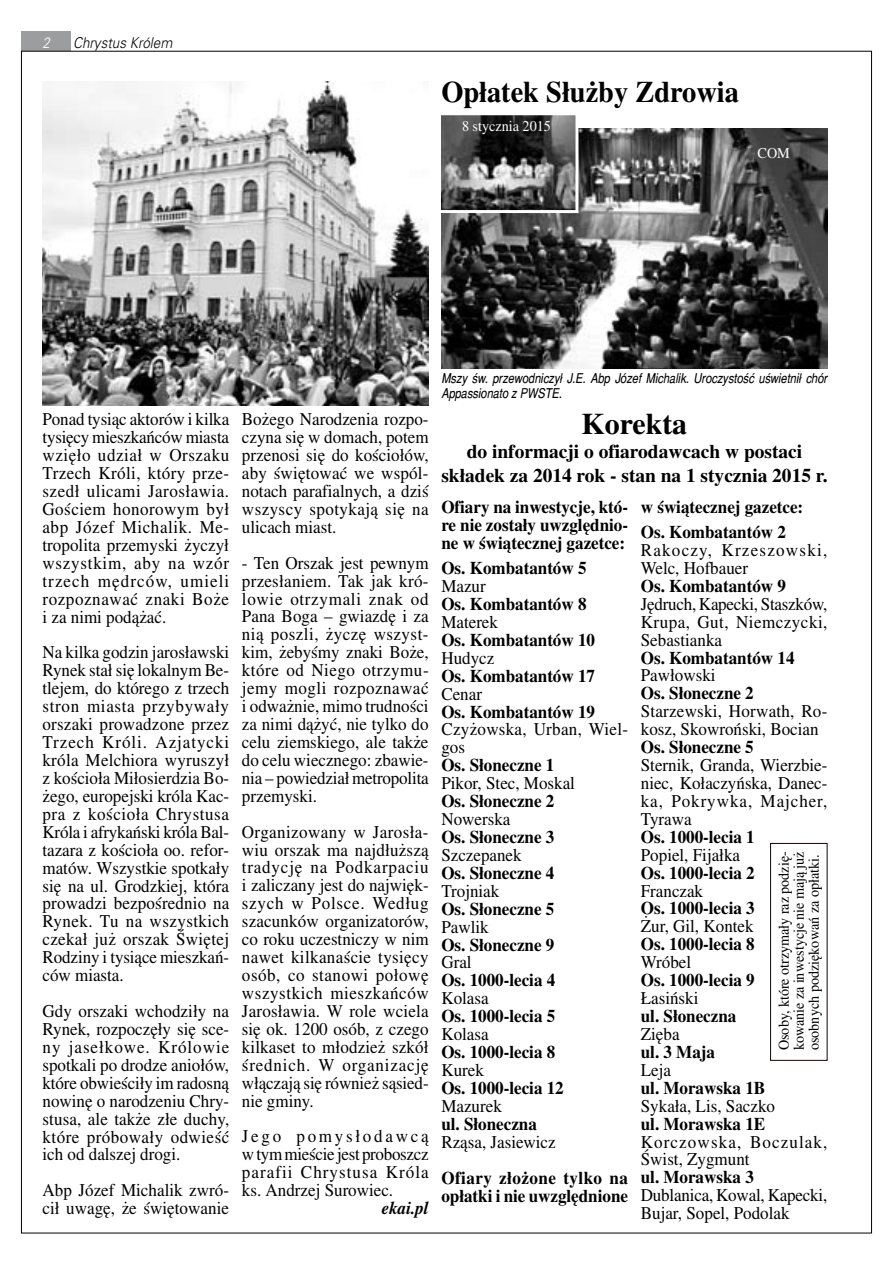
<style>
.page{position:relative;width:893px;height:1263px;background:#fff}
.page>*{position:absolute;margin:0;border:0;box-sizing:border-box;transform-origin:0 0}
.t1{font:700 29.85px "Toronto";color:#000;scale:.95 1}
.t2{font:700 29.85px "Toronto";color:#000}
.t3{font:700 19.35px/23.9px "Toronto";color:#000;text-align:center}
.t4{font:18px/18px "Toronto";color:#000;text-align:justify;scale:.95 1}
.t5{font:700 18px/18px "Toronto";color:#000;scale:.95 1}
.t6{font:18px/18px "Toronto";letter-spacing:.075em;color:#000;scale:.95 1}
.t7{font:18px/18px "Toronto";letter-spacing:.065em;color:#000;scale:.95 1}
.t8{font:italic 700 18px "Toronto";color:#000;scale:.95 1}
.t9{font:15px/15px "Toronto";color:#000;text-align:justify;scale:.95 1}
.t10{font:15px "Toronto";color:#fff;scale:.95 1}
.t11{font:italic 15px "USA Light";color:#000;scale:.9 1}
.t12{font:italic 15px "USA Light";color:#fff;scale:.9 1}
.t13{font:italic 13.5px/15px "Switzerland Narrow";color:#000}
</style>
<div class="page">
<div style="left:21px;top:31px;width:50px;height:20px;background:#9c9d9f"></div>
<img style="left:43px;top:81px;width:386px;height:324px">
<img style="left:441px;top:129px;width:386px;height:239px">
<img style="left:442px;top:116px;width:132px;height:93px">
<div style="left:438px;top:112px;width:140px;height:101px;border:3px solid #fff"></div>
<div style="left:770px;top:843px;width:57px;height:218px;border:1px solid #1a0000"></div>
<p class="t12" style="left:42px;top:34px;width:10px">2</p>
<p class="t11" style="left:73px;top:34px;width:112px">Chrystus Królem</p>
<h1 class="t1" style="left:441px;top:75px;width:315px">Opłatek Służby Zdrowia</h1>
<p class="t10" style="left:462px;top:117px;width:95px">8 stycznia 2015</p>
<p class="t10" style="left:757px;top:144px;width:36px">COM</p>
<p class="t4" style="left:43px;top:410px;width:198px">Ponad tysiąc aktorów i kilka tysięcy mieszkańców miasta wzięło udział w Orszaku Trzech Króli, który prze&shy;szedł ulicami Jarosławia.<br>Gościem honorowym był abp Józef Michalik. Me&shy;tropolita przemyski życzył wszystkim, aby na wzór trzech mędrców, umieli rozpoznawać znaki Boże i za nimi podążać.</p>
<p class="t4" style="left:43px;top:643px;width:198px">Na kilka godzin jarosławski Rynek stał się lokalnym Be&shy;tlejem, do którego z trzech stron miasta przybywały orszaki prowadzone przez Trzech Króli. Azjatycki króla Melchiora wyruszył z kościoła Miłosierdzia Bo&shy;żego, europejski króla Kac&shy;pra z kościoła Chrystusa Króla i afrykański króla Bal&shy;tazara z kościoła oo. refor&shy;matów. Wszystkie spotkały się na ul. Grodzkiej, która prowadzi bezpośrednio na Rynek. Tu na wszystkich czekał już orszak Świętej Rodziny i tysiące mieszkań&shy;ców miasta.</p>
<p class="t4" style="left:43px;top:1002px;width:198px">Gdy orszaki wchodziły na Rynek, rozpoczęły się sce&shy;ny jasełkowe. Królowie spotkali po drodze aniołów, które obwieściły im radosną nowinę o narodzeniu Chry&shy;stusa, ale także złe duchy, które próbowały odwieść ich od dalszej drogi.</p>
<p class="t4" style="left:43px;top:1181px;width:198px">Abp Józef Michalik zwró&shy;cił uwagę, że świętowanie</p>
<p class="t4" style="left:242px;top:410px;width:198px">Bożego Narodzenia rozpo&shy;czyna się w domach, potem przenosi się do kościołów, aby świętować we wspól&shy;notach parafialnych, a dziś wszyscy spotykają się na ulicach miast.</p>
<p class="t4" style="left:242px;top:554px;width:198px">- Ten Orszak jest pewnym przesłaniem. Tak jak kró&shy;lowie otrzymali znak od Pana Boga – gwiazdę i za nią poszli, życzę wszyst&shy;kim, żebyśmy znaki Boże, które od Niego otrzymu&shy;jemy mogli rozpoznawać i odważnie, mimo trudności za nimi dążyć, nie tylko do celu ziemskiego, ale także do celu wiecznego: zbawie&shy;nia – powiedział metropolita przemyski.</p>
<p class="t4" style="left:242px;top:822px;width:198px">Organizowany w Jarosła&shy;wiu orszak ma najdłuższą tradycję na Podkarpaciu i zaliczany jest do najwięk&shy;szych w Polsce. Według szacunków organizatorów, co roku uczestniczy w nim nawet kilkanaście tysięcy osób, co stanowi połowę wszystkich mieszkańców Jarosławia. W role wciela się ok. 1200 osób, z czego kilkaset to młodzież szkół średnich. W organizację włączają się również sąsied&shy;nie gminy.</p>
<p class="t4" style="left:242px;top:1127px;width:198px">Jego pomysłodawcą w tym mieście jest proboszcz parafii Chrystusa Króla ks. Andrzej Surowiec.</p>
<p class="t8" style="left:382px;top:1198px;width:51px">ekai.pl</p>
<p class="t13" style="left:441px;top:371px;width:387px">Mszy św. przewodniczył J.E. Abp Józef Michalik. Uroczystość uświetnił chór<br>Appassionato z PWSTE.</p>
<h1 class="t2" style="left:582px;top:407px;width:107px">Korekta</h1>
<p class="t3" style="left:441px;top:440px;width:388px">do informacji o ofiarodawcach w postaci składek za 2014 rok - stan na 1 stycznia 2015 r.</p>
<p class="t5" style="left:441px;top:497px;width:198px;text-align:justify">Ofiary na inwestycje, któ&shy;re nie zostały uwzględnio&shy;ne w świątecznej gazetce:</p>
<p class="t5" style="left:441px;top:559px;width:154px">Os. Kombatantów 5</p>
<p class="t4" style="left:441px;top:577px;width:48px">Mazur</p>
<p class="t5" style="left:441px;top:595px;width:154px">Os. Kombatantów 8</p>
<p class="t4" style="left:441px;top:613px;width:61px">Materek</p>
<p class="t5" style="left:441px;top:630px;width:163px">Os. Kombatantów 10</p>
<p class="t4" style="left:441px;top:649px;width:57px">Hudycz</p>
<p class="t5" style="left:441px;top:666px;width:163px">Os. Kombatantów 17</p>
<p class="t4" style="left:441px;top:684px;width:44px">Cenar</p>
<p class="t5" style="left:441px;top:702px;width:163px">Os. Kombatantów 19</p>
<p class="t4" style="left:441px;top:720px;width:198px">Czyżowska, Urban, Wiel&shy;gos</p>
<p class="t5" style="left:441px;top:756px;width:120px">Os. Słoneczne 1</p>
<p class="t4" style="left:441px;top:774px;width:142px">Pikor, Stec, Moskal</p>
<p class="t5" style="left:441px;top:792px;width:120px">Os. Słoneczne 2</p>
<p class="t4" style="left:441px;top:810px;width:74px">Nowerska</p>
<p class="t5" style="left:441px;top:828px;width:120px">Os. Słoneczne 3</p>
<p class="t4" style="left:441px;top:846px;width:86px">Szczepanek</p>
<p class="t5" style="left:441px;top:863px;width:120px">Os. Słoneczne 4</p>
<p class="t4" style="left:441px;top:882px;width:63px">Trojniak</p>
<p class="t5" style="left:441px;top:899px;width:120px">Os. Słoneczne 5</p>
<p class="t4" style="left:441px;top:917px;width:51px">Pawlik</p>
<p class="t5" style="left:441px;top:935px;width:120px">Os. Słoneczne 9</p>
<p class="t4" style="left:441px;top:953px;width:33px">Gral</p>
<p class="t5" style="left:441px;top:971px;width:121px">Os. 1000-lecia 4</p>
<p class="t4" style="left:441px;top:989px;width:51px">Kolasa</p>
<p class="t5" style="left:441px;top:1007px;width:121px">Os. 1000-lecia 5</p>
<p class="t4" style="left:441px;top:1025px;width:51px">Kolasa</p>
<p class="t5" style="left:441px;top:1043px;width:121px">Os. 1000-lecia 8</p>
<p class="t4" style="left:441px;top:1061px;width:46px">Kurek</p>
<p class="t5" style="left:441px;top:1079px;width:130px">Os. 1000-lecia 12</p>
<p class="t4" style="left:441px;top:1097px;width:65px">Mazurek</p>
<p class="t5" style="left:441px;top:1114px;width:102px">ul. Słoneczna</p>
<p class="t4" style="left:441px;top:1133px;width:122px">Rząsa, Jasiewicz</p>
<p class="t5" style="left:441px;top:1168px;width:198px">Ofiary złożone tylko na opłatki i nie uwzględnione</p>
<p class="t5" style="left:641px;top:494px;width:173px;line-height:25.3px">w świątecznej gazetce:<br>Os. Kombatantów 2</p>
<p class="t6" style="left:641px;top:541px;width:198px">Rakoczy, Krzeszowski,<br>Welc, Hofbauer</p>
<p class="t5" style="left:641px;top:576px;width:154px">Os. Kombatantów 9</p>
<p class="t4" style="left:641px;top:595px;width:198px">Jędruch, Kapecki, Staszków, Krupa, Gut, Niemczycki, Sebastianka</p>
<p class="t5" style="left:641px;top:648px;width:163px">Os. Kombatantów 14</p>
<p class="t4" style="left:641px;top:666px;width:80px">Pawłowski</p>
<p class="t5" style="left:641px;top:684px;width:120px">Os. Słoneczne 2</p>
<p class="t4" style="left:641px;top:702px;width:198px">Starzewski, Horwath, Ro&shy;kosz, Skowroński, Bocian</p>
<p class="t5" style="left:641px;top:738px;width:120px">Os. Słoneczne 5</p>
<p class="t4" style="left:641px;top:756px;width:198px">Sternik, Granda, Wierzbie&shy;niec, Kołaczyńska, Danec&shy;ka, Pokrywka, Majcher, Tyrawa</p>
<p class="t5" style="left:641px;top:827px;width:121px">Os. 1000-lecia 1</p>
<p class="t4" style="left:641px;top:845px;width:106px">Popiel, Fijałka</p>
<p class="t5" style="left:641px;top:863px;width:121px">Os. 1000-lecia 2</p>
<p class="t4" style="left:641px;top:881px;width:67px">Franczak</p>
<p class="t5" style="left:641px;top:899px;width:121px">Os. 1000-lecia 3</p>
<p class="t4" style="left:641px;top:917px;width:120px">Żur, Gil, Kontek</p>
<p class="t5" style="left:641px;top:935px;width:121px">Os. 1000-lecia 8</p>
<p class="t4" style="left:641px;top:953px;width:54px">Wróbel</p>
<p class="t5" style="left:641px;top:971px;width:121px">Os. 1000-lecia 9</p>
<p class="t4" style="left:641px;top:989px;width:62px">Łasiński</p>
<p class="t5" style="left:641px;top:1007px;width:102px">ul. Słoneczna</p>
<p class="t4" style="left:641px;top:1025px;width:42px">Zięba</p>
<p class="t5" style="left:641px;top:1043px;width:80px">ul. 3 Maja</p>
<p class="t4" style="left:641px;top:1061px;width:33px">Leja</p>
<p class="t5" style="left:641px;top:1078px;width:132px">ul. Morawska 1B</p>
<p class="t4" style="left:641px;top:1096px;width:143px">Sykała, Lis, Saczko</p>
<p class="t5" style="left:641px;top:1114px;width:132px">ul. Morawska 1E</p>
<p class="t7" style="left:641px;top:1132px;width:198px">Korczowska, Boczulak,<br>Świst, Zygmunt</p>
<p class="t5" style="left:641px;top:1168px;width:121px">ul. Morawska 3</p>
<p class="t4" style="left:641px;top:1186px;width:198px">Dublanica, Kowal, Kapecki,<br>Bujar, Sopel, Podolak</p>
<p class="t9" style="left:776px;top:1050px;width:211px;rotate:-90deg">Osoby, które otrzymały raz podzię&shy;kowanie za inwestycje nie mają już osobnych podziękowań za opłatki.</p>
</div>
